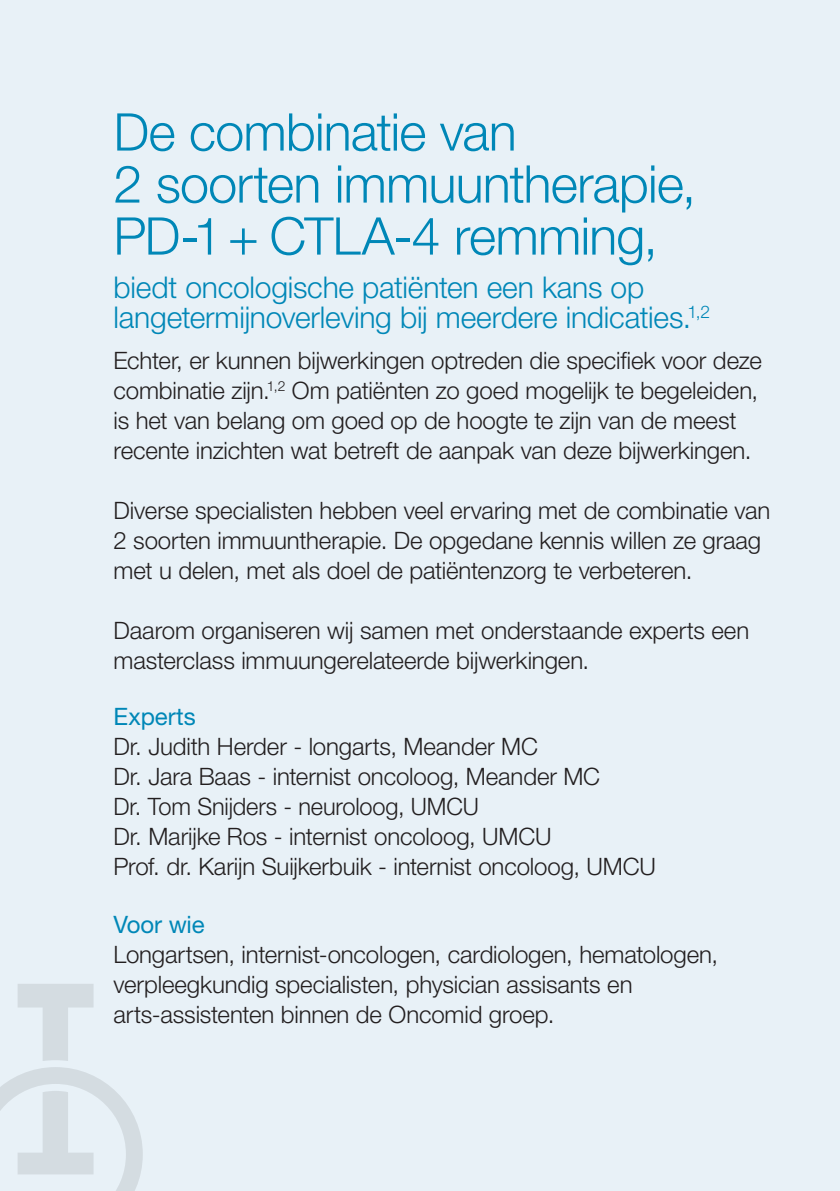
<style>
.page{position:relative;width:840px;height:1191px;background:#fff}
.page>*{position:absolute;margin:0;border:0;box-sizing:border-box;transform-origin:0 0}
.t1{font:300 52px/52px "Helvetica Neue LT Std";letter-spacing:-.015em;color:#0087b7}
.t2{font:300 30px/30px "Helvetica Neue LT Std";letter-spacing:-.01em;color:#0087b7}
.t3{font:300 24px/30px "Helvetica Neue LT Std";letter-spacing:-.005em;color:#231f20}
.t4{font:24px "Helvetica Neue LT Std";letter-spacing:-.005em;color:#0087b7}
</style>
<div class="page">
<div style="left:0;top:0;width:839px;height:1191px;background:#e8f1f7"></div>
<svg style="left:18px;top:984px;width:75px;height:77px"></svg>
<svg style="left:0;top:1067px;width:143px;height:124px"></svg>
<h1 class="t1" style="left:113px;top:105px;width:584px">De combinatie van<br>2 soorten immuuntherapie,<br>PD-1 + CTLA-4 remming,</h1>
<p class="t2" style="left:113px;top:271px;width:598px">biedt oncologische patiënten een kans op langetermijnoverleving bij meerdere indicaties.<sup>1,2</sup></p>
<p class="t3" style="left:113px;top:345px;width:649px">Echter, er kunnen bijwerkingen optreden die specifiek voor deze combinatie zijn.<sup>1,2</sup> Om patiënten zo goed mogelijk te begeleiden, is het van belang om goed op de hoogte te zijn van de meest recente inzichten wat betreft de aanpak van deze bijwerkingen.</p>
<p class="t3" style="left:113px;top:495px;width:658px">Diverse specialisten hebben veel ervaring met de combinatie van<br>2 soorten immuuntherapie. De opgedane kennis willen ze graag met u delen, met als doel de patiëntenzorg te verbeteren.</p>
<p class="t3" style="left:113px;top:615px;width:637px">Daarom organiseren wij samen met onderstaande experts een masterclass immuungerelateerde bijwerkingen.</p>
<p class="t4" style="left:113px;top:702px;width:84px">Experts</p>
<p class="t3" style="left:113px;top:731px;width:543px">Dr. Judith Herder - longarts, Meander MC<br>Dr. Jara Baas - internist oncoloog, Meander MC<br>Dr. Tom Snijders - neuroloog, UMCU<br>Dr. Marijke Ros - internist oncoloog, UMCU<br>Prof. dr. Karijn Suijkerbuik - internist oncoloog, UMCU</p>
<p class="t4" style="left:113px;top:910px;width:93px">Voor wie</p>
<p class="t3" style="left:113px;top:939px;width:605px">Longartsen, internist-oncologen, cardiologen, hematologen, verpleegkundig specialisten, physician assisants en arts-assistenten binnen de Oncomid groep.</p>
</div>
